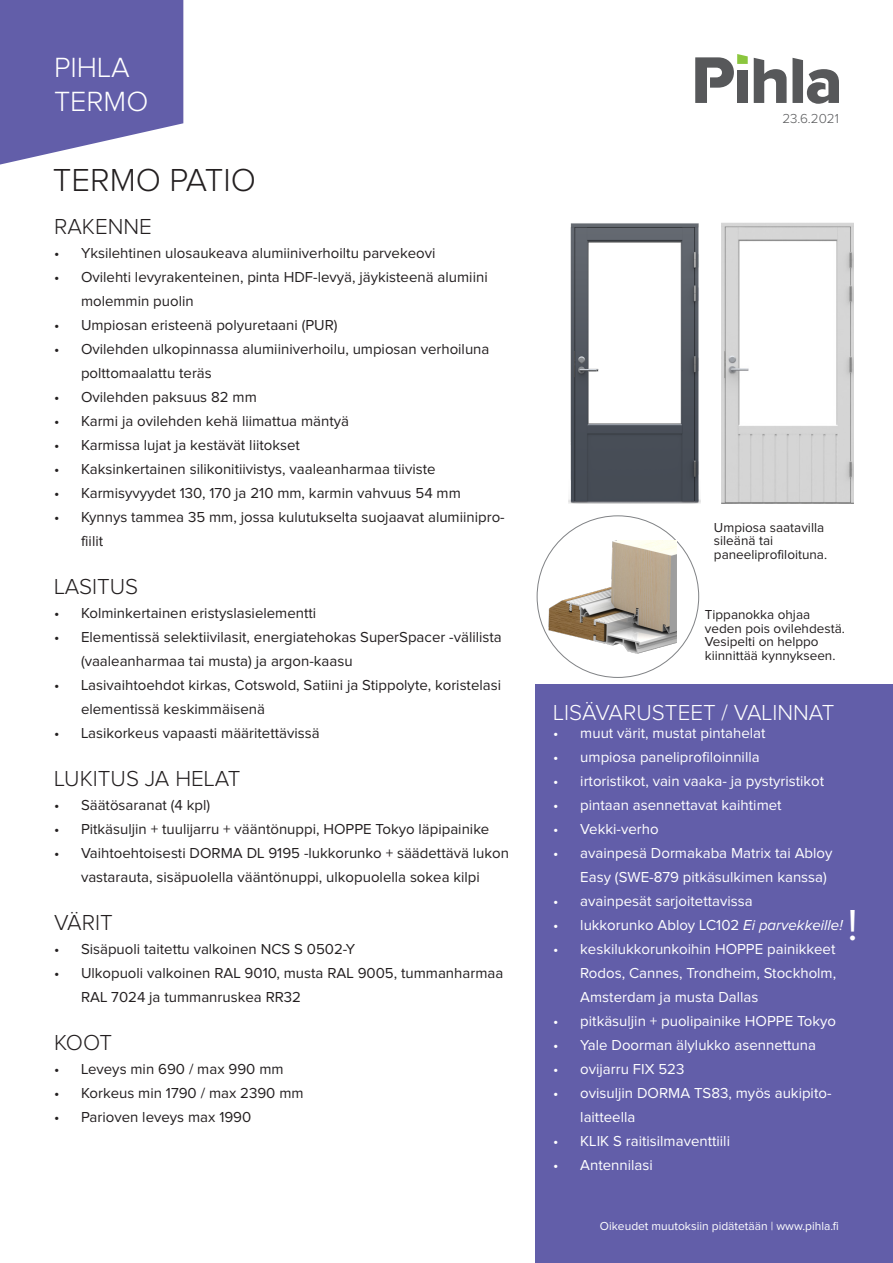
<style>
.page{position:relative;width:893px;height:1263px;background:#fff}
.page>*{position:absolute;margin:0;border:0;box-sizing:border-box;transform-origin:0 0}
.Kuvateksti_9pt_2020{font:45px "Proxima Nova";color:#fff}
.TUOTTEEN_NIMI_22pt_2{font:300 33px "Proxima Nova";color:#231f20}
.ISO_otsikko{font:300 28.8px "Proxima Nova";color:#fff}
.Otsikko_leipätekstis{font:300 22.5px "Proxima Nova";color:#231f20}
.Otsikko_leipätekstis-2{font:300 22.5px "Proxima Nova";color:#fff}
.Leipäteksti_musta_20{font:300 22.5px "Proxima Nova";color:#231f20}
.t1{font:15px/24px "Proxima Nova";color:#231f20}
.t2{font:15px/24px "Proxima Nova";color:#fff}
.Kuvateksti_9pt_2020-2{font:13.5px/13.5px "Proxima Nova";color:#231f20}
.t3{font:300 13.5px "Proxima Nova";color:#57585a}
.www_valkoinen{font:12px "Proxima Nova";color:#fff}
.s1{font-style:italic}
</style>
<div class="page">
<svg style="left:695px;top:54px;width:53px;height:49px"></svg>
<svg style="left:754px;top:58px;width:85px;height:46px"></svg>
<div style="left:536px;top:685px;width:357px;height:578px;background:#625ea9"></div>
<img style="left:569px;top:223px;width:131px;height:280px">
<svg style="left:0;top:0;width:183px;height:165px;background:#7672b3"></svg>
<img style="left:546px;top:540px;width:130px;height:130px">
<img style="left:721px;top:222px;width:132px;height:282px">
<p class="ISO_otsikko" style="left:54px;top:54px;width:77px">PIHLA</p>
<p class="ISO_otsikko" style="left:54px;top:89px;width:96px">TERMO</p>
<p class="TUOTTEEN_NIMI_22pt_2" style="left:53px;top:165px;width:205px">TERMO PATIO</p>
<p class="Leipäteksti_musta_20" style="left:54px;top:216px;width:99px">RAKENNE</p>
<p class="t1" style="left:54px;top:242px;width:383px">• Yksilehtinen ulosaukeava alumiiniverhoiltu parvekeovi</p>
<p class="t1" style="left:81px;top:266px;width:408px;text-indent:-27px">• Ovilehti levyrakenteinen, pinta HDF-levyä, jäykisteenä alumiini molemmin puolin</p>
<p class="t1" style="left:54px;top:314px;width:285px">• Umpiosan eristeenä polyuretaani (PUR)</p>
<p class="t1" style="left:81px;top:338px;width:410px;text-indent:-27px">• Ovilehden ulkopinnassa alumiiniverhoilu, umpiosan verhoiluna polttomaalattu teräs</p>
<p class="t1" style="left:54px;top:386px;width:204px">• Ovilehden paksuus 82 mm</p>
<p class="t1" style="left:54px;top:410px;width:297px">• Karmi ja ovilehden kehä liimattua mäntyä</p>
<p class="t1" style="left:54px;top:434px;width:247px">• Karmissa lujat ja kestävät liitokset</p>
<p class="t1" style="left:54px;top:458px;width:383px">• Kaksinkertainen silikonitiivistys, vaaleanharmaa tiiviste</p>
<p class="t1" style="left:54px;top:482px;width:408px">• Karmisyvyydet 130, 170 ja 210 mm, karmin vahvuus 54 mm</p>
<p class="t1" style="left:81px;top:506px;width:425px;text-indent:-27px">• Kynnys tammea 35 mm, jossa kulutukselta suojaavat alumiinipro&shy;fiilit</p>
<p class="Otsikko_leipätekstis" style="left:54px;top:576px;width:86px">LASITUS</p>
<p class="t1" style="left:54px;top:602px;width:264px">• Kolminkertainen eristyslasielementti</p>
<p class="t1" style="left:81px;top:626px;width:422px;text-indent:-27px">• Elementissä selektiivilasit, energiatehokas SuperSpacer -välilista (vaaleanharmaa tai musta) ja argon-kaasu</p>
<p class="t1" style="left:81px;top:674px;width:422px;text-indent:-27px">• Lasivaihtoehdot kirkas, Cotswold, Satiini ja Stippolyte, koristelasi elementissä keskimmäisenä</p>
<p class="t1" style="left:54px;top:722px;width:267px">• Lasikorkeus vapaasti määritettävissä</p>
<p class="Otsikko_leipätekstis" style="left:54px;top:768px;width:188px">LUKITUS JA HELAT</p>
<p class="t1" style="left:54px;top:794px;width:158px">• Säätösaranat (4 kpl)</p>
<p class="t1" style="left:54px;top:818px;width:437px">• Pitkäsuljin + tuulijarru + vääntönuppi, HOPPE Tokyo läpipainike</p>
<p class="t1" style="left:54px;top:842px;width:457px;text-align:center">• Vaihtoehtoisesti DORMA DL 9195 -lukkorunko + säädettävä lukon vastarauta, sisäpuolella vääntönuppi, ulkopuolella sokea kilpi</p>
<p class="Otsikko_leipätekstis" style="left:54px;top:912px;width:60px">VÄRIT</p>
<p class="t1" style="left:54px;top:938px;width:303px">• Sisäpuoli taitettu valkoinen NCS S 0502-Y</p>
<p class="t1" style="left:81px;top:962px;width:424px;text-indent:-27px">• Ulkopuoli valkoinen RAL 9010, musta RAL 9005, tummanharmaa<br>RAL 7024 ja tummanruskea RR32</p>
<p class="Otsikko_leipätekstis" style="left:54px;top:1032px;width:60px">KOOT</p>
<p class="t1" style="left:54px;top:1058px;width:231px">• Leveys min 690 / max 990 mm</p>
<p class="t1" style="left:54px;top:1082px;width:251px">• Korkeus min 1790 / max 2390 mm</p>
<p class="t1" style="left:54px;top:1106px;width:199px">• Parioven leveys max 1990</p>
<p class="t3" style="left:782px;top:112px;width:58px">23.6.2021</p>
<p class="Kuvateksti_9pt_2020-2" style="left:714px;top:521px;width:115px">Umpiosa saatavilla sileänä tai paneeliprofiloituna.</p>
<p class="Kuvateksti_9pt_2020-2" style="left:705px;top:609px;width:142px">Tippanokka ohjaa veden pois ovilehdestä.<br>Vesipelti on helppo kiinnittää kynnykseen.</p>
<p class="Otsikko_leipätekstis-2" style="left:553px;top:702px;width:283px">LISÄVARUSTEET / VALINNAT</p>
<p class="t2" style="left:553px;top:722px;width:214px">• muut värit, mustat pintahelat</p>
<p class="t2" style="left:553px;top:746px;width:208px">• umpiosa paneliprofiloinnilla</p>
<p class="t2" style="left:553px;top:770px;width:272px">• irtoristikot, vain vaaka- ja pystyristikot</p>
<p class="t2" style="left:553px;top:794px;width:230px">• pintaan asennettavat kaihtimet</p>
<p class="t2" style="left:553px;top:818px;width:107px">• Vekki-verho</p>
<p class="t2" style="left:580px;top:842px;width:254px;text-indent:-27px">• avainpesä Dormakaba Matrix tai Abloy<br>Easy (SWE-879 pitkäsulkimen kanssa)</p>
<p class="t2" style="left:553px;top:890px;width:201px">• avainpesät sarjoitettavissa</p>
<p class="t2" style="left:553px;top:914px;width:291px">• lukkorunko Abloy LC102 <span class="s1">Ei parvekkeille!</span></p>
<p class="t2" style="left:580px;top:938px;width:257px;text-align:justify;text-indent:-27px">• keskilukkorunkoihin HOPPE painikkeet Rodos, Cannes, Trondheim, Stockholm, Amsterdam ja musta Dallas</p>
<p class="t2" style="left:553px;top:1010px;width:284px">• pitkäsuljin + puolipainike HOPPE Tokyo</p>
<p class="t2" style="left:553px;top:1034px;width:264px">• Yale Doorman älylukko asennettuna</p>
<p class="t2" style="left:553px;top:1058px;width:133px">• ovijarru FIX 523</p>
<p class="t2" style="left:580px;top:1082px;width:253px;text-indent:-27px">• ovisuljin DORMA TS83, myös aukipito&shy;laitteella</p>
<p class="t2" style="left:553px;top:1130px;width:178px">• KLIK S raitisilmaventtiili</p>
<p class="t2" style="left:553px;top:1154px;width:101px">• Antennilasi</p>
<p class="Kuvateksti_9pt_2020" style="left:847px;top:904px;width:12px">!</p>
<p class="www_valkoinen" style="left:600px;top:1221px;width:241px">Oikeudet muutoksiin pidätetään | www.pihla.fi</p>
</div>
